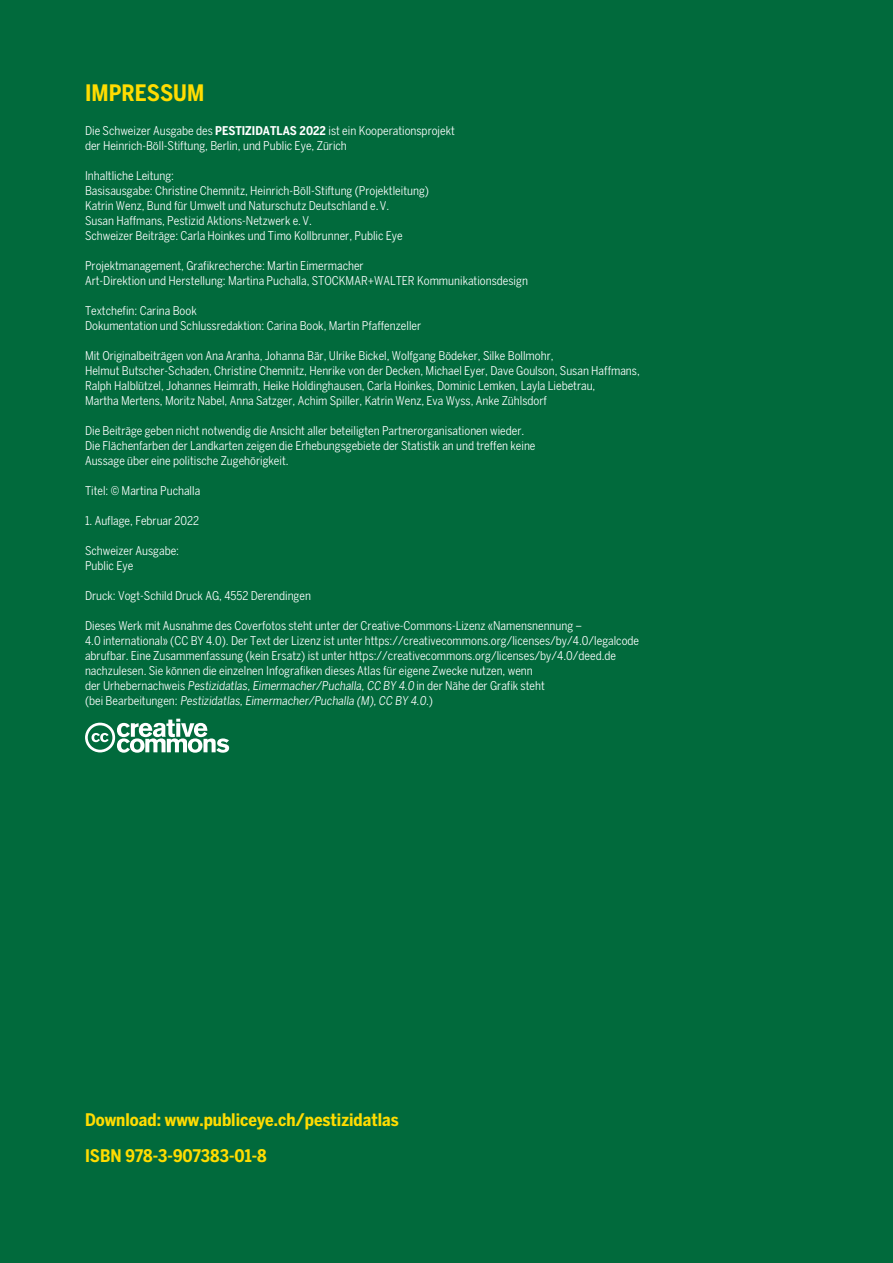
<style>
.page{position:relative;width:893px;height:1263px;background:#016a3c}
.page>*{position:absolute;margin:0;border:0;box-sizing:border-box;transform-origin:0 0}
.t1{font:700 22.5px "Benton Sans Cond";color:#ffdc01}
.t2{font:700 17.25px/36px "Benton Sans Cond";color:#ffdc01}
.t3{font:12px/15px "Benton Sans Cond";color:#fff}
.s1{font-weight:700}
</style>
<div class="page">
<svg style="left:85px;top:719px;width:144px;height:34px"></svg>
<h1 class="t1" style="left:85px;top:79px;width:121px">IMPRESSUM</h1>
<p class="t3" style="left:85px;top:123px;width:371px">Die Schweizer Ausgabe des <span class="s1">PESTIZIDATLAS 2022</span> ist ein Kooperationsprojekt der Heinrich-Böll-Stiftung, Berlin, und Public Eye, Zürich</p>
<p class="t3" style="left:85px;top:168px;width:345px">Inhaltliche Leitung:<br>Basisausgabe: Christine Chemnitz, Heinrich-Böll-Stiftung (Projektleitung)<br>Katrin Wenz, Bund für Umwelt und Naturschutz Deutschland e.V.<br>Susan Haffmans, Pestizid Aktions-Netzwerk e.V.<br>Schweizer Beiträge: Carla Hoinkes und Timo Kollbrunner, Public Eye</p>
<p class="t3" style="left:85px;top:258px;width:444px">Projektmanagement, Grafikrecherche: Martin Eimermacher<br>Art-Direktion und Herstellung: Martina Puchalla, STOCKMAR+WALTER Kommunikationsdesign</p>
<p class="t3" style="left:85px;top:303px;width:338px">Textchefin: Carina Book<br>Dokumentation und Schlussredaktion: Carina Book, Martin Pfaffenzeller</p>
<p class="t3" style="left:85px;top:348px;width:556px">Mit Originalbeiträgen von Ana Aranha, Johanna Bär, Ulrike Bickel, Wolfgang Bödeker, Silke Bollmohr,<br>Helmut Butscher-Schaden, Christine Chemnitz, Henrike von der Decken, Michael Eyer, Dave Goulson, Susan Haffmans, Ralph Halblützel, Johannes Heimrath, Heike Holdinghausen, Carla Hoinkes, Dominic Lemken, Layla Liebetrau,<br>Martha Mertens, Moritz Nabel, Anna Satzger, Achim Spiller, Katrin Wenz, Eva Wyss, Anke Zühlsdorf</p>
<p class="t3" style="left:85px;top:423px;width:452px">Die Beiträge geben nicht notwendig die Ansicht aller beteiligten Partnerorganisationen wieder.<br>Die Flächenfarben der Landkarten zeigen die Erhebungsgebiete der Statistik an und treffen keine<br>Aussage über eine politische Zugehörigkeit.</p>
<p class="t3" style="left:85px;top:483px;width:117px">Titel: © Martina Puchalla</p>
<p class="t3" style="left:85px;top:513px;width:116px">1. Auflage, Februar 2022</p>
<p class="t3" style="left:85px;top:543px;width:96px">Schweizer Ausgabe:<br>Public Eye</p>
<p class="t3" style="left:85px;top:588px;width:227px">Druck: Vogt-Schild Druck AG, 4552 Derendingen</p>
<p class="t3" style="left:85px;top:618px;width:556px">Dieses Werk mit Ausnahme des Coverfotos steht unter der Creative-Commons-Lizenz «Namensnennung –<br>4.0 international» (CC BY 4.0). Der Text der Lizenz ist unter https://creativecommons.org/licenses/by/4.0/legalcode abrufbar. Eine Zusammenfassung (kein Ersatz) ist unter https://creativecommons.org/licenses/by/4.0/deed.de nachzulesen. Sie können die einzelnen Infografiken dieses Atlas für eigene Zwecke nutzen, wenn<br>der Urhebernachweis Pestizidatlas,Eimermacher/Puchalla,CC BY 4.0 in der Nähe der Grafik steht<br>(bei Bearbeitungen: Pestizidatlas,Eimermacher/Puchalla (M),CC BY 4.0.)</p>
<h2 class="t2" style="left:85px;top:1101px;width:315px">Download: www.publiceye.ch/pestizidatlas<br>ISBN 978-3-907383-01-8</h2>
</div>
